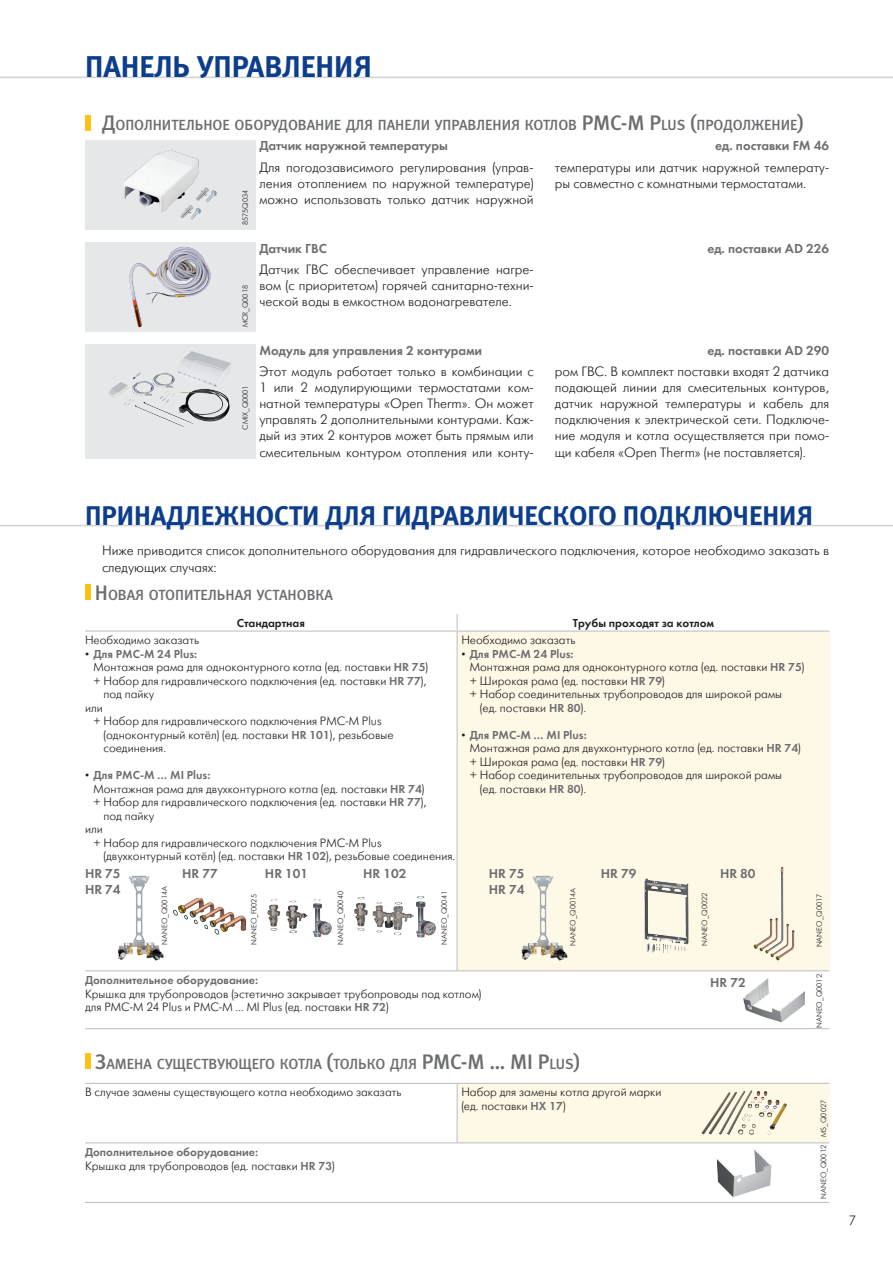
<style>
.page{position:relative;width:893px;height:1263px;background:#fff}
.page>*{position:absolute;margin:0;border:0;box-sizing:border-box;transform-origin:0 0}
.Zag{font:30px "Meta Bold LFC";color:#0d3e8c}
.Zag-2{font:27px "Meta Bold LFC";color:#0d3e8c}
.P_Zag{font:14.7px "Meta Medium LFC";color:#6c6d70}
.Nabor_W_O_Ots{font:300 13.5px/16.2px "Futura Futuris";color:#231f20;text-align:justify}
.Nabor{font:300 13.5px/16.2px "Futura Futuris";color:#231f20}
.Dop_Oborud_Zag{font:13.5px "Futura Demi";color:#6c6d70}
.P_P_Zag{font:13.5px "Futura Demi";color:#6c6d70}
.Tab_Txt{font:300 12px/13.5px "Futura Futuris";color:#231f20}
.Tab_Txt-2{font:12px "Futura Demi";color:#6c6d70}
.Tab_Zag{font:12px "Futura Demi";color:#231f20}
.Photo{font:300 7.5px "Futura Futuris";color:#231f20}
.s1{font-size:21px}
.s2{font-family:"Futura Futuris";font-weight:300;color:#231f20}
.s3{font-family:"Futura Demi";font-weight:400;color:#6c6d70}
</style>
<div class="page">
<hr style="left:0;top:77px;width:893px;height:1px;background:#d1d2d4">
<hr style="left:0;top:525px;width:893px;height:1px;background:#d1d2d4">
<div style="left:457px;top:631px;width:372px;height:340px;background:#fef8e6"></div>
<hr style="left:85px;top:970px;width:372px;height:1px;background:#bcbdc0">
<hr style="left:457px;top:970px;width:372px;height:1px;background:#bcbdc0">
<hr style="left:85px;top:631px;width:372px;height:1px;background:#bcbdc0">
<hr style="left:457px;top:631px;width:372px;height:1px;background:#bcbdc0">
<hr style="left:85px;top:1028px;width:372px;height:1px;background:#bcbdc0">
<hr style="left:457px;top:1028px;width:372px;height:1px;background:#bcbdc0">
<hr style="left:457px;top:631px;width:1px;height:339px;background:#bcbdc0">
<svg style="left:457px;top:614px;width:1px;height:17px"></svg>
<img style="left:644px;top:879px;width:36px;height:64px">
<img style="left:765px;top:867px;width:19px;height:86px">
<div style="left:85px;top:584px;width:5px;height:16px;background:#fec210"></div>
<div style="left:85px;top:140px;width:170px;height:90px;background:#e6e7e9"></div>
<img style="left:124px;top:150px;width:80px;height:62px">
<div style="left:85px;top:242px;width:170px;height:90px;background:#e6e7e9"></div>
<img style="left:166px;top:247px;width:18px;height:14px">
<div style="left:457px;top:1083px;width:372px;height:60px;background:#fef8e6"></div>
<hr style="left:85px;top:1202px;width:372px;height:1px;background:#bcbdc0">
<hr style="left:457px;top:1202px;width:372px;height:1px;background:#bcbdc0">
<hr style="left:85px;top:1083px;width:372px;height:1px;background:#bcbdc0">
<hr style="left:457px;top:1083px;width:372px;height:1px;background:#bcbdc0">
<hr style="left:85px;top:1142px;width:372px;height:1px;background:#bcbdc0">
<hr style="left:457px;top:1142px;width:372px;height:1px;background:#bcbdc0">
<hr style="left:457px;top:1084px;width:1px;height:58px;background:#bcbdc0">
<div style="left:85px;top:1053px;width:5px;height:16px;background:#fec210"></div>
<img style="left:717px;top:1148px;width:54px;height:49px">
<img style="left:743px;top:1090px;width:8px;height:14px">
<div style="left:85px;top:344px;width:170px;height:115px;background:#e6e7e9"></div>
<svg style="left:181px;top:351px;width:11px;height:12px"></svg>
<div style="left:85px;top:115px;width:5px;height:15px;background:#fec210"></div>
<img style="left:174px;top:898px;width:71px;height:37px">
<img style="left:118px;top:875px;width:28px;height:85px">
<img style="left:521px;top:875px;width:28px;height:85px">
<svg style="left:417px;top:896px;width:7px;height:3px"></svg>
<img style="left:743px;top:979px;width:32px;height:41px">
<p class="Zag" style="left:85px;top:49px;width:288px">ПАНЕЛЬ УПРАВЛЕНИЯ</p>
<p class="P_Zag" style="left:90px;top:117px;width:715px"><span class="s1">Д</span>ОПОЛНИТЕЛЬНОЕ ОБОРУДОВАНИЕ ДЛЯ ПАНЕЛИ УПРАВЛЕНИЯ КОТЛОВ <span class="s1">PMC-M P</span>LUS <span class="s1">(</span>ПРОДОЛЖЕНИЕ<span class="s1">)</span></p>
<p class="Photo" style="left:241px;top:225px;width:37px;rotate:-90deg">8575Q034</p>
<p class="Photo" style="left:241px;top:327px;width:44px;rotate:-90deg">MCR_Q0018</p>
<p class="Photo" style="left:241px;top:429px;width:46px;rotate:-90deg">CMIX_Q0001</p>
<p class="Dop_Oborud_Zag" style="left:259px;top:137px;width:190px">Датчик наружной температуры</p>
<p class="Dop_Oborud_Zag" style="left:715px;top:137px;width:116px">ед. поставки FM 46</p>
<p class="Nabor_W_O_Ots" style="left:259px;top:159px;width:276px">Для погодозависимого регулирования (управ&shy;ления отоплением по наружной температуре) можно использовать только датчик наружной</p>
<p class="Nabor_W_O_Ots" style="left:555px;top:159px;width:276px">температуры или датчик наружной температу&shy;ры совместно с комнатными термостатами.</p>
<p class="Dop_Oborud_Zag" style="left:259px;top:240px;width:69px">Датчик ГВС</p>
<p class="Dop_Oborud_Zag" style="left:707px;top:240px;width:123px">ед. поставки AD 226</p>
<p class="Nabor_W_O_Ots" style="left:259px;top:261px;width:276px">Датчик ГВС обеспечивает управление нагре&shy;вом (с приоритетом) горячей санитарно-техни&shy;ческой воды в емкостном водонагревателе.</p>
<p class="Dop_Oborud_Zag" style="left:259px;top:342px;width:224px">Модуль для управления 2 контурами</p>
<p class="Dop_Oborud_Zag" style="left:707px;top:342px;width:123px">ед. поставки AD 290</p>
<p class="Nabor_W_O_Ots" style="left:259px;top:364px;width:276px">Этот модуль работает только в комбинации с 1 или 2 модулирующими термостатами ком&shy;натной температуры «Open Therm». Он может управлять 2 дополнительными контурами. Каж&shy;дый из этих 2 контуров может быть прямым или смесительным контуром отопления или конту-</p>
<p class="Nabor_W_O_Ots" style="left:555px;top:364px;width:276px">ром ГВС. В комплект поставки входят 2 датчика подающей линии для смесительных контуров, датчик наружной температуры и кабель для подключения к электрической сети. Подключе&shy;ние модуля и котла осуществляется при помо&shy;щи кабеля «Open Therm» (не поставляется).</p>
<p class="Zag-2" style="left:85px;top:500px;width:729px">ПРИНАДЛЕЖНОСТИ ДЛЯ ГИДРАВЛИЧЕСКОГО ПОДКЛЮЧЕНИЯ</p>
<p class="Nabor" style="left:102px;top:543px;width:729px">Ниже приводится список дополнительного оборудования для гидравлического подключения, которое необходимо заказать в следующих случаях:</p>
<p class="P_Zag" style="left:95px;top:586px;width:239px"><span class="s1">Н</span> ОВАЯ ОТОПИТЕЛЬНАЯ УСТАНОВКА</p>
<p class="Tab_Zag" style="left:237px;top:615px;width:70px">Стандартная</p>
<p class="Tab_Zag" style="left:573px;top:615px;width:143px">Трубы проходят за котлом</p>
<p class="Tab_Txt" style="left:85px;top:634px;width:116px">Необходимо заказать</p>
<p class="Tab_Txt-2" style="left:85px;top:646px;width:114px"><span class="s2">•</span> Для PMC-M 24 Plus:</p>
<p class="Tab_Txt" style="left:94px;top:661px;width:336px">Монтажная рама для одноконтурного котла (ед. поставки <span class="s3">HR 75</span>)</p>
<p class="Tab_Txt" style="left:94px;top:674px;width:334px">+ Набор для гидравлического подключения (ед. поставки <span class="s3">HR 77</span>),</p>
<p class="Tab_Txt" style="left:104px;top:688px;width:52px">под пайку</p>
<p class="Tab_Txt" style="left:85px;top:701px;width:19px">или</p>
<p class="Tab_Txt" style="left:104px;top:715px;width:292px;text-indent:-10px">+ Набор для гидравлического подключения PMC-M Plus (одноконтурный котёл) (ед. поставки <span class="s3">HR 101</span>), резьбовые соединения.</p>
<p class="Tab_Txt-2" style="left:85px;top:768px;width:127px"><span class="s2">•</span> Для PMC-M … MI Plus:</p>
<p class="Tab_Txt" style="left:94px;top:782px;width:332px">Монтажная рама для двухконтурного котла (ед. поставки <span class="s3">HR 74</span>)</p>
<p class="Tab_Txt" style="left:94px;top:796px;width:334px">+ Набор для гидравлического подключения (ед. поставки <span class="s3">HR 77</span>),</p>
<p class="Tab_Txt" style="left:104px;top:809px;width:52px">под пайку</p>
<p class="Tab_Txt" style="left:85px;top:823px;width:19px">или</p>
<p class="Tab_Txt" style="left:104px;top:836px;width:353px;text-indent:-10px">+ Набор для гидравлического подключения PMC-M Plus (двухконтурный котёл) (ед. поставки <span class="s3">HR 102</span>), резьбовые соединения.</p>
<p class="Tab_Txt" style="left:461px;top:634px;width:116px">Необходимо заказать</p>
<p class="Tab_Txt-2" style="left:461px;top:646px;width:114px"><span class="s2">•</span> Для PMC-M 24 Plus:</p>
<p class="Tab_Txt" style="left:470px;top:661px;width:336px">Монтажная рама для одноконтурного котла (ед. поставки <span class="s3">HR 75</span>)</p>
<p class="Tab_Txt" style="left:470px;top:674px;width:197px">+ Широкая рама (ед. поставки <span class="s3">HR 79</span>)</p>
<p class="Tab_Txt" style="left:480px;top:688px;width:304px;text-indent:-10px">+ Набор соединительных трубопроводов для широкой рамы (ед. поставки <span class="s3">HR 80</span>).</p>
<p class="Tab_Txt-2" style="left:461px;top:727px;width:127px"><span class="s2">•</span> Для PMC-M … MI Plus:</p>
<p class="Tab_Txt" style="left:470px;top:742px;width:332px">Монтажная рама для двухконтурного котла (ед. поставки <span class="s3">HR 74</span>)</p>
<p class="Tab_Txt" style="left:470px;top:755px;width:197px">+ Широкая рама (ед. поставки <span class="s3">HR 79</span>)</p>
<p class="Tab_Txt" style="left:480px;top:769px;width:304px;text-indent:-10px">+ Набор соединительных трубопроводов для широкой рамы (ед. поставки <span class="s3">HR 80</span>).</p>
<p class="P_P_Zag" style="left:85px;top:865px;width:37px">HR 75</p>
<p class="P_P_Zag" style="left:85px;top:881px;width:37px">HR 74</p>
<p class="P_P_Zag" style="left:182px;top:865px;width:37px">HR 77</p>
<p class="P_P_Zag" style="left:265px;top:865px;width:45px">HR 101</p>
<p class="P_P_Zag" style="left:363px;top:865px;width:45px">HR 102</p>
<p class="P_P_Zag" style="left:720px;top:865px;width:37px">HR 80</p>
<p class="P_P_Zag" style="left:601px;top:865px;width:37px">HR 79</p>
<p class="P_P_Zag" style="left:489px;top:865px;width:37px">HR 75</p>
<p class="P_P_Zag" style="left:489px;top:881px;width:37px">HR 74</p>
<p class="Photo" style="left:160px;top:945px;width:60px;rotate:-90deg">NANEO_Q0014A</p>
<p class="Photo" style="left:569px;top:946px;width:60px;rotate:-90deg">NANEO_Q0014A</p>
<p class="Photo" style="left:700px;top:946px;width:55px;rotate:-90deg">NANEO_Q0022</p>
<p class="Photo" style="left:250px;top:945px;width:52px;rotate:-90deg">NANEO_F0025</p>
<p class="Photo" style="left:336px;top:945px;width:55px;rotate:-90deg">NANEO_Q0040</p>
<p class="Photo" style="left:440px;top:945px;width:55px;rotate:-90deg">NANEO_Q0041</p>
<p class="Tab_Txt-2" style="left:85px;top:972px;width:175px">Дополнительное оборудование:</p>
<p class="Tab_Txt" style="left:85px;top:987px;width:398px">Крышка для трубопроводов (эстетично закрывает трубопроводы под котлом) для PMC-M 24 Plus и PMC-M … MI Plus (ед. поставки <span class="s3">HR 72</span>)</p>
<p class="P_Zag" style="left:95px;top:1055px;width:487px"><span class="s1">З</span>АМЕНА СУЩЕСТВУЮЩЕГО КОТЛА <span class="s1">(</span>ТОЛЬКО ДЛЯ <span class="s1">PMC-M … MI P</span>LUS<span class="s1">)</span></p>
<p class="P_P_Zag" style="left:710px;top:974px;width:37px">HR 72</p>
<p class="Photo" style="left:815px;top:947px;width:55px;rotate:-90deg">NANEO_Q0017</p>
<p class="Photo" style="left:815px;top:1028px;width:55px;rotate:-90deg">NANEO_Q0012</p>
<p class="Tab_Txt" style="left:85px;top:1086px;width:318px">В случае замены существующего котла необходимо заказать</p>
<p class="Tab_Txt" style="left:461px;top:1086px;width:202px">Набор для замены котла другой марки (ед. поставки <span class="s3">HX 17</span>)</p>
<p class="Tab_Txt" style="left:85px;top:1146px;width:251px"><span class="s3">Дополнительное оборудование:<br></span>Крышка для трубопроводов (ед. поставки <span class="s3">HR 73</span>)</p>
<p class="Photo" style="left:819px;top:1199px;width:55px;rotate:-90deg">NANEO_Q0012</p>
<p class="Photo" style="left:819px;top:1137px;width:39px;rotate:-90deg">MS_Q0027</p>
<p class="Nabor_W_O_Ots" style="left:849px;top:1213px;width:9px">7</p>
</div>
